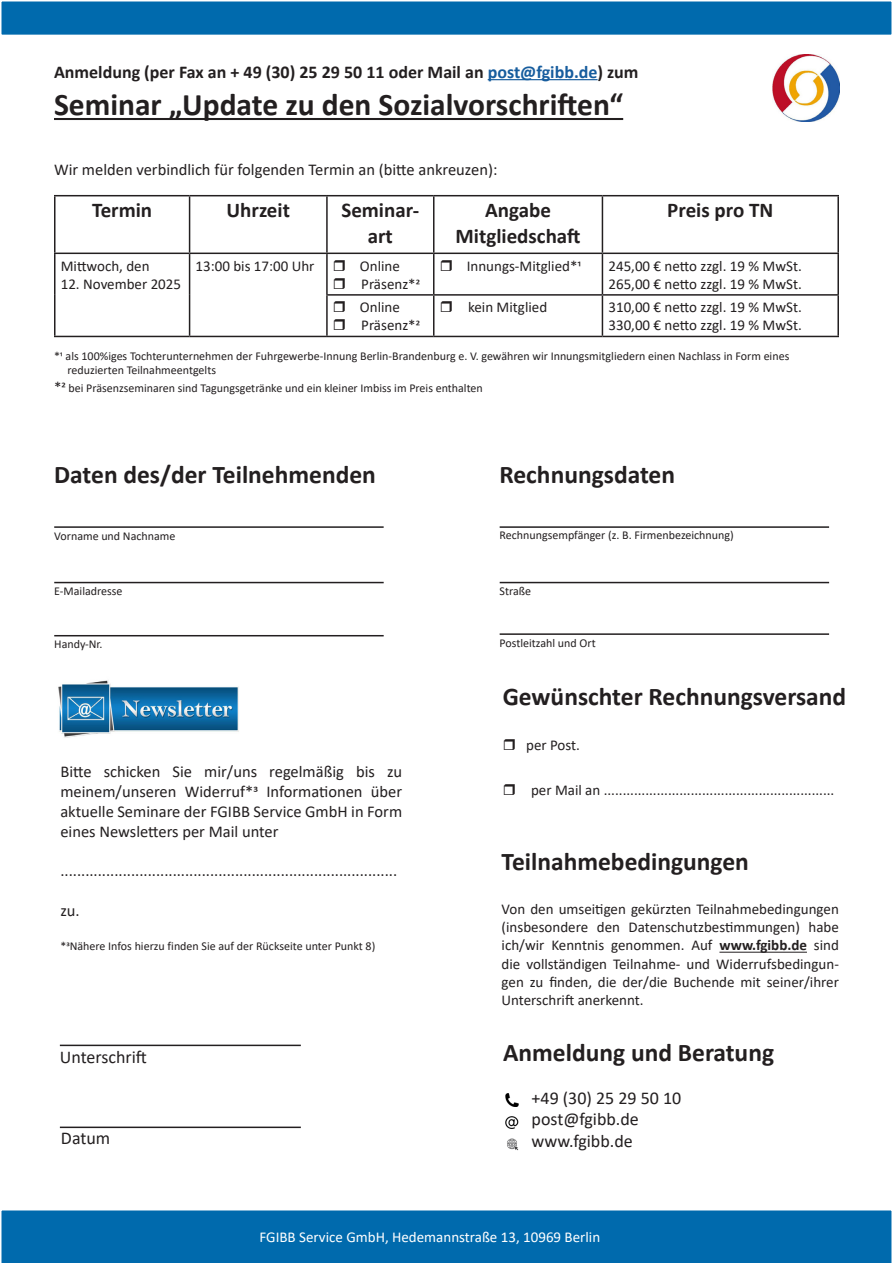
<style>
.page{position:relative;width:893px;height:1263px;background:#fff}
.page>*{position:absolute;margin:0;border:0;box-sizing:border-box;transform-origin:0 0}
.t1{font:700 31.5px "Calibri";color:#231f20}
.t2{font:700 25.5px "Calibri";color:#231f20}
.t3{font:700 21px/25.2px "Calibri";color:#231f20;text-align:center}
.t4{font:700 18px "Calibri";color:#231f20}
.t5{font:18px/21.6px "Calibri";color:#231f20}
.t6{font:16.5px/19.8px "Calibri";color:#231f20;text-align:justify}
.t7{font:15px/18px "Calibri";color:#231f20}
.t8{font:15px "Calibri";color:#fff}
.t9{font:12px/14.4px "Calibri";color:#231f20}
.s1{color:#175d9e}
.s2{font-size:15px}
.s3{font-weight:700}
</style>
<div class="page">
<hr style="left:488px;top:79px;width:110px;height:1px;background:#175d9e">
<hr style="left:54px;top:118px;width:569px;height:2px;background:#231f20">
<hr style="left:54px;top:195px;width:136px;height:1px;background:#231f20">
<hr style="left:54px;top:196px;width:2px;height:57px;background:#231f20">
<hr style="left:190px;top:195px;width:137px;height:1px;background:#231f20">
<hr style="left:189px;top:196px;width:1px;height:57px;background:#231f20">
<hr style="left:327px;top:195px;width:107px;height:1px;background:#231f20">
<hr style="left:326px;top:196px;width:2px;height:57px;background:#231f20">
<hr style="left:434px;top:195px;width:168px;height:1px;background:#231f20">
<hr style="left:433px;top:196px;width:1px;height:57px;background:#231f20">
<hr style="left:602px;top:195px;width:237px;height:1px;background:#231f20">
<hr style="left:602px;top:196px;width:1px;height:57px;background:#231f20">
<hr style="left:837px;top:196px;width:2px;height:57px;background:#231f20">
<hr style="left:54px;top:253px;width:136px;height:1px;background:#231f20">
<hr style="left:54px;top:254px;width:2px;height:41px;background:#231f20">
<hr style="left:190px;top:253px;width:137px;height:1px;background:#231f20">
<hr style="left:189px;top:254px;width:1px;height:41px;background:#231f20">
<hr style="left:327px;top:253px;width:107px;height:1px;background:#231f20">
<hr style="left:326px;top:254px;width:2px;height:40px;background:#231f20">
<hr style="left:434px;top:253px;width:168px;height:1px;background:#231f20">
<hr style="left:433px;top:254px;width:1px;height:40px;background:#231f20">
<hr style="left:602px;top:253px;width:237px;height:1px;background:#231f20">
<hr style="left:602px;top:254px;width:1px;height:40px;background:#231f20">
<hr style="left:837px;top:254px;width:2px;height:40px;background:#231f20">
<hr style="left:54px;top:295px;width:2px;height:41px;background:#231f20">
<hr style="left:189px;top:295px;width:1px;height:41px;background:#231f20">
<hr style="left:326px;top:294px;width:108px;height:2px;background:#231f20">
<hr style="left:326px;top:296px;width:2px;height:40px;background:#231f20">
<hr style="left:434px;top:294px;width:168px;height:2px;background:#231f20">
<hr style="left:433px;top:296px;width:1px;height:40px;background:#231f20">
<hr style="left:602px;top:294px;width:237px;height:2px;background:#231f20">
<hr style="left:602px;top:296px;width:1px;height:40px;background:#231f20">
<hr style="left:837px;top:296px;width:2px;height:40px;background:#231f20">
<hr style="left:54px;top:336px;width:136px;height:1px;background:#231f20">
<hr style="left:190px;top:336px;width:137px;height:1px;background:#231f20">
<hr style="left:327px;top:336px;width:107px;height:1px;background:#231f20">
<hr style="left:434px;top:336px;width:168px;height:1px;background:#231f20">
<hr style="left:602px;top:336px;width:237px;height:1px;background:#231f20">
<img style="left:773px;top:54px;width:66px;height:68px">
<hr style="left:719px;top:952px;width:88px;height:1px;background:#231f20">
<hr style="left:60px;top:1044px;width:241px;height:2px;background:#231f20">
<hr style="left:60px;top:1126px;width:241px;height:2px;background:#231f20">
<div style="left:1px;top:1210px;width:891px;height:53px;background:#006aad"></div>
<div style="left:1px;top:1px;width:891px;height:34px;background:#006aad"></div>
<div style="left:0;top:0;width:893px;height:36px;border:2px solid #fff"></div>
<img style="left:505px;top:1094px;width:14px;height:12px">
<img style="left:507px;top:1138px;width:12px;height:12px">
<img style="left:505px;top:1116px;width:14px;height:13px">
<hr style="left:54px;top:526px;width:330px;height:2px;background:#231f20">
<hr style="left:54px;top:582px;width:330px;height:1px;background:#231f20">
<hr style="left:500px;top:526px;width:329px;height:2px;background:#231f20">
<hr style="left:500px;top:582px;width:329px;height:1px;background:#231f20">
<hr style="left:500px;top:633px;width:329px;height:2px;background:#231f20">
<img style="left:58px;top:680px;width:181px;height:58px">
<hr style="left:54px;top:635px;width:330px;height:1px;background:#231f20">
<p class="t4" style="left:54px;top:59px;width:586px">Anmeldung (per Fax an + 49 (30) 25 29 50 11 oder Mail an <span class="s1">post@fgibb.de</span>) zum</p>
<h1 class="t1" style="left:54px;top:83px;width:571px">Seminar „Update zu den Sozialvorschriften“</h1>
<p class="t6" style="left:54px;top:160px;width:445px">Wir melden verbindlich für folgenden Termin an (bitte ankreuzen):</p>
<h3 class="t3" style="left:92px;top:198px;width:62px">Termin</h3>
<h3 class="t3" style="left:227px;top:198px;width:65px">Uhrzeit</h3>
<h3 class="t3" style="left:341px;top:198px;width:79px">Seminar&shy;art</h3>
<h3 class="t3" style="left:456px;top:198px;width:126px">Angabe<br>Mitgliedschaft</h3>
<h3 class="t3" style="left:667px;top:198px;width:108px">Preis pro TN</h3>
<p class="t7" style="left:61px;top:256px;width:90px">Mittwoch, den</p>
<p class="t7" style="left:61px;top:274px;width:122px">12. November 2025</p>
<p class="t7" style="left:196px;top:256px;width:120px">13:00 bis 17:00 Uhr</p>
<p class="t7" style="left:360px;top:256px;width:62px">Online<br>Präsenz*2</p>
<p class="t7" style="left:467px;top:256px;width:116px">Innungs-Mitglied*1</p>
<p class="t7" style="left:608px;top:256px;width:195px">245,00 € netto zzgl. 19 % MwSt.<br>265,00 € netto zzgl. 19 % MwSt.</p>
<p class="t7" style="left:360px;top:298px;width:62px">Online<br>Präsenz*2</p>
<p class="t7" style="left:468px;top:298px;width:81px">kein Mitglied</p>
<p class="t7" style="left:608px;top:298px;width:195px">310,00 € netto zzgl. 19 % MwSt.<br>330,00 € netto zzgl. 19 % MwSt.</p>
<p class="t9" style="left:68px;top:348px;width:723px;text-indent:-14px">*1 als 100%iges Tochterunternehmen der Fuhrgewerbe-Innung Berlin-Brandenburg e. V. gewähren wir Innungsmitgliedern einen Nachlass in Form eines reduzierten Teilnahmeentgelts</p>
<p class="t9" style="left:54px;top:381px;width:430px"><span class="s2">*2</span> bei Präsenzseminaren sind Tagungsgetränke und ein kleiner Imbiss im Preis enthalten</p>
<h2 class="t2" style="left:54px;top:457px;width:323px">Daten des/der Teilnehmenden</h2>
<p class="t9" style="left:54px;top:528px;width:123px">Vorname und Nachname</p>
<p class="t9" style="left:54px;top:583px;width:70px">E-Mailadresse</p>
<p class="t9" style="left:54px;top:636px;width:50px">Handy-Nr.</p>
<p class="t6" style="left:60px;top:762px;width:343px">Bitte schicken Sie mir/uns regelmäßig bis zu meinem/unseren Widerruf*3 Informationen über aktuelle Seminare der FGIBB Service GmbH in Form eines Newsletters per Mail unter</p>
<p class="t6" style="left:60px;top:861px;width:338px">.................................................................................</p>
<p class="t6" style="left:60px;top:900px;width:21px">zu.</p>
<p class="t9" style="left:60px;top:939px;width:316px">*3Nähere Infos hierzu finden Sie auf der Rückseite unter Punkt 8)</p>
<p class="t5" style="left:60px;top:1046px;width:89px">Unterschrift</p>
<p class="t5" style="left:61px;top:1127px;width:51px">Datum</p>
<h2 class="t2" style="left:499px;top:457px;width:177px">Rechnungsdaten</h2>
<p class="t9" style="left:500px;top:528px;width:236px">Rechnungsempfänger (z. B. Firmenbezeichnung)</p>
<p class="t9" style="left:500px;top:583px;width:33px">Straße</p>
<p class="t9" style="left:500px;top:636px;width:98px">Postleitzahl und Ort</p>
<h2 class="t2" style="left:503px;top:678px;width:345px">Gewünschter Rechnungsversand</h2>
<p class="t7" style="left:526px;top:735px;width:55px">per Post.</p>
<p class="t7" style="left:531px;top:780px;width:305px">per Mail an .............................................................</p>
<h2 class="t2" style="left:502px;top:843px;width:249px">Teilnahmebedingungen</h2>
<p class="t7" style="left:502px;top:900px;width:339px;text-align:justify">Von den umseitigen gekürzten Teilnahmebedingungen (insbesondere den Datenschutzbestimmungen) habe ich/wir Kenntnis genommen. Auf <span class="s3">www.fgibb.de</span> sind die vollständigen Teilnahme- und Widerrufsbedingun&shy;gen zu finden, die der/die Buchende mit seiner/ihrer Unterschrift anerkennt.</p>
<h2 class="t2" style="left:503px;top:1034px;width:273px">Anmeldung und Beratung</h2>
<p class="t5" style="left:532px;top:1086px;width:151px">+49 (30) 25 29 50 10 post@fgibb.de www.fgibb.de</p>
<p class="t8" style="left:259px;top:1226px;width:342px">FGIBB Service GmbH, Hedemannstraße 13, 10969 Berlin</p>
</div>
